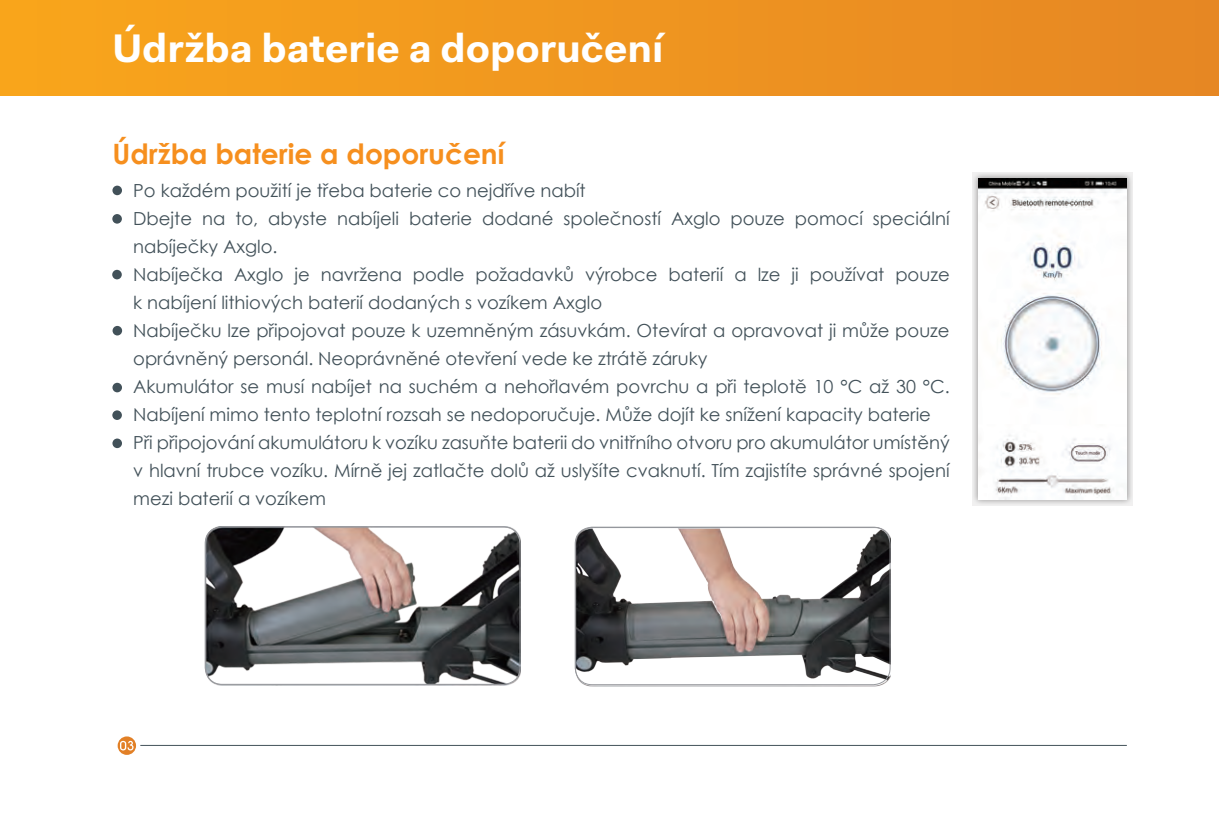
<style>
.page{position:relative;width:1219px;height:823px;background:#fff}
.page>*{position:absolute;margin:0;border:0;box-sizing:border-box;transform-origin:0 0}
.t1{font:700 40px "Fakt Pro";color:#fff}
.t2{font:700 28px "Century Gothic";color:#f68f1e}
.t3{font:18px/28px "Century Gothic";color:#425159}
</style>
<div class="page">
<hr style="left:140px;top:744px;width:987px;height:1px;background:#43525a">
<svg style="left:118px;top:736px;width:18px;height:18px"></svg>
<div style="left:0;top:0;width:1219px;height:96px;background:linear-gradient(to right,#f9a51b,#e68624)"></div>
<svg style="left:972px;top:172px;width:161px;height:333px"></svg>
<img style="left:979px;top:178px;width:148px;height:321px">
<svg style="left:120px;top:740px;width:14px;height:10px"></svg>
<img style="left:206px;top:526px;width:315px;height:159px">
<img style="left:575px;top:528px;width:315px;height:158px">
<div style="left:205px;top:526px;width:316px;height:158px;border:1px solid #97999d;border-radius:17px"></div>
<div style="left:575px;top:526px;width:316px;height:158px;border:1px solid #97999d;border-radius:17px"></div>
<div style="left:112px;top:185px;width:10px;height:10px;background:#425159;border-radius:50%"></div>
<div style="left:112px;top:214px;width:10px;height:9px;background:#425159;border-radius:50%"></div>
<div style="left:112px;top:270px;width:10px;height:9px;background:#425159;border-radius:50%"></div>
<div style="left:113px;top:326px;width:9px;height:9px;background:#425159;border-radius:50%"></div>
<div style="left:112px;top:382px;width:10px;height:10px;background:#425159;border-radius:50%"></div>
<div style="left:112px;top:410px;width:10px;height:9px;background:#425159;border-radius:50%"></div>
<div style="left:112px;top:438px;width:10px;height:10px;background:#425159;border-radius:50%"></div>
<p class="t1" style="left:112px;top:21px;width:552px">Údržba baterie a doporučení</p>
<p class="t2" style="left:112px;top:132px;width:394px">Údržba baterie a doporučení</p>
<p class="t3" style="left:133px;top:176px;width:454px">Po každém použití je třeba baterie co nejdříve nabít</p>
<p class="t3" style="left:133px;top:204px;width:818px">Dbejte na to, abyste nabíjeli baterie dodané společností Axglo pouze pomocí speciální nabíječky Axglo.</p>
<p class="t3" style="left:133px;top:260px;width:818px">Nabíječka Axglo je navržena podle požadavků výrobce baterií a lze ji používat pouze k nabíjení lithiových baterií dodaných s vozíkem Axglo</p>
<p class="t3" style="left:133px;top:316px;width:818px">Nabíječku lze připojovat pouze k uzemněným zásuvkám. Otevírat a opravovat ji může pouze oprávněný personál. Neoprávněné otevření vede ke ztrátě záruky</p>
<p class="t3" style="left:133px;top:372px;width:818px">Akumulátor se musí nabíjet na suchém a nehořlavém povrchu a při teplotě 10 °C až 30 °C.<br>Nabíjení mimo tento teplotní rozsah se nedoporučuje. Může dojít ke snížení kapacity baterie</p>
<p class="t3" style="left:133px;top:428px;width:818px;text-align:justify">Při připojování akumulátoru k vozíku zasuňte baterii do vnitřního otvoru pro akumulátor umístěný v hlavní trubce vozíku. Mírně jej zatlačte dolů až uslyšíte cvaknutí. Tím zajistíte správné spojení mezi baterií a vozíkem</p>
</div>
